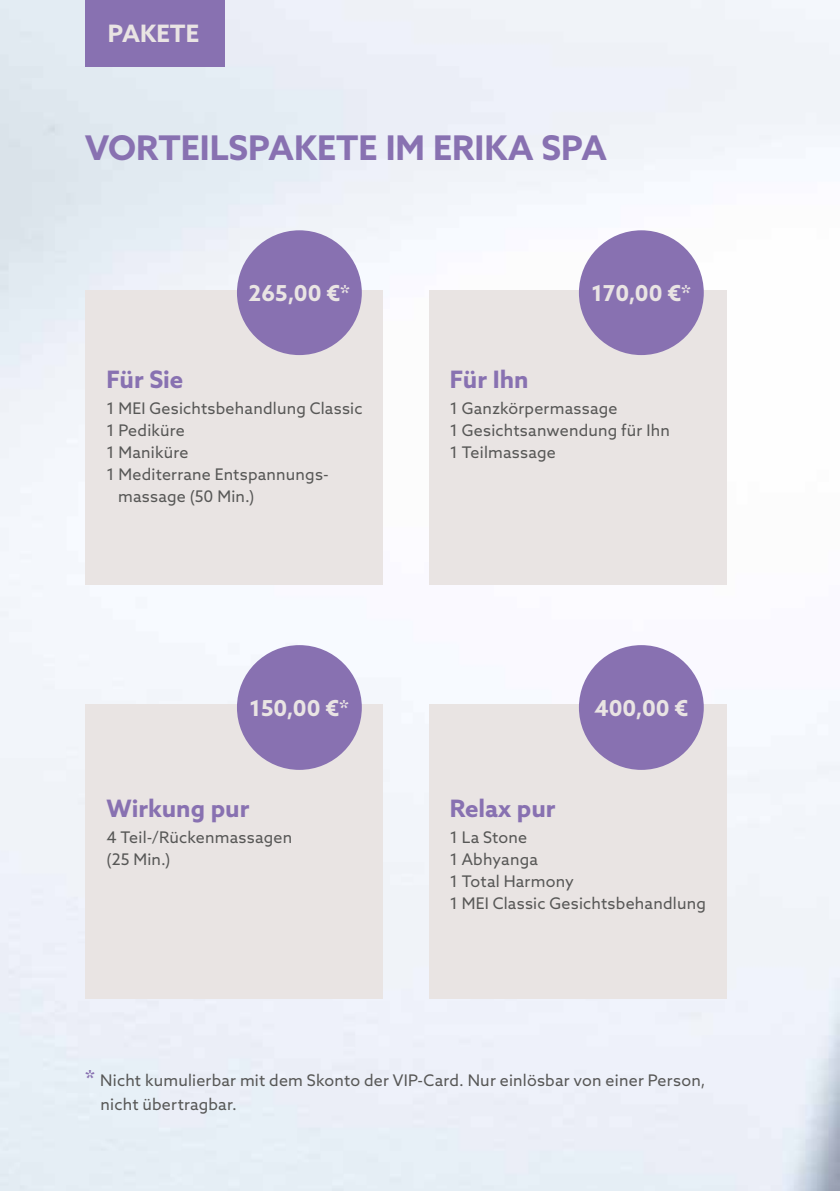
<style>
.page{position:relative;width:840px;height:1191px;background:#fff}
.page>*{position:absolute;margin:0;border:0;box-sizing:border-box;transform-origin:0 0}
.t1{font:700 34px "Azo Sans";color:#8871b1}
.t2{font:700 24px "Azo Sans";color:#8871b1}
.t3{font:700 24px "Azo Sans";color:#e9e4e3}
.t4{font:700 22px "Azo Sans";color:#e9e4e3}
.t5{font:16px/22px "Azo Sans";letter-spacing:.015em;color:#575756}
.s1{font-weight:700;font-size:22px;color:#8871b1}
</style>
<div class="page">
<div style="left:85px;top:290px;width:298px;height:294px;background:#e9e4e3"></div>
<div style="left:85px;top:704px;width:298px;height:295px;background:#e9e4e3"></div>
<div style="left:428px;top:290px;width:298px;height:294px;background:#e9e4e3"></div>
<div style="left:428px;top:704px;width:298px;height:295px;background:#e9e4e3"></div>
<div style="left:85px;top:0;width:139px;height:67px;background:#8871b1"></div>
<div style="left:237px;top:230px;width:124px;height:125px;background:#8871b1;border-radius:50%"></div>
<div style="left:237px;top:645px;width:124px;height:125px;background:#8871b1;border-radius:50%"></div>
<div style="left:578px;top:230px;width:125px;height:125px;background:#8871b1;border-radius:50%"></div>
<div style="left:578px;top:645px;width:125px;height:125px;background:#8871b1;border-radius:50%"></div>
<h2 class="t3" style="left:108px;top:17px;width:93px">PAKETE</h2>
<h1 class="t1" style="left:85px;top:125px;width:523px">VORTEILSPAKETE IM ERIKA SPA</h1>
<h3 class="t4" style="left:248px;top:278px;width:103px">265,00 €*</h3>
<h2 class="t2" style="left:106px;top:363px;width:78px">Für Sie</h2>
<p class="t5" style="left:106px;top:397px;width:257px">1 MEI Gesichtsbehandlung Classic</p>
<p class="t5" style="left:106px;top:419px;width:80px">1 Pediküre</p>
<p class="t5" style="left:106px;top:441px;width:83px">1 Maniküre</p>
<p class="t5" style="left:106px;top:463px;width:224px">1 Mediterrane Entspannungs-</p>
<p class="t5" style="left:118px;top:485px;width:138px">massage (50 Min.)</p>
<h3 class="t4" style="left:249px;top:693px;width:101px">150,00 €*</h3>
<h2 class="t2" style="left:106px;top:792px;width:144px">Wirkung pur</h2>
<p class="t5" style="left:106px;top:826px;width:187px">4 Teil-/Rückenmassagen (25 Min.)</p>
<h3 class="t4" style="left:591px;top:278px;width:101px">170,00 €*</h3>
<h2 class="t2" style="left:449px;top:363px;width:80px">Für Ihn</h2>
<p class="t5" style="left:449px;top:397px;width:221px">1 Ganzkörpermassage<br>1 Gesichtsanwendung für Ihn<br>1 Teilmassage</p>
<h3 class="t4" style="left:594px;top:693px;width:95px">400,00 €</h3>
<h2 class="t2" style="left:449px;top:792px;width:107px">Relax pur</h2>
<p class="t5" style="left:449px;top:826px;width:257px">1 La Stone<br>1 Abhyanga<br>1 Total Harmony<br>1 MEI Classic Gesichtsbehandlung</p>
<p class="t5" style="left:101px;top:1068px;width:606px;line-height:24px;text-indent:-15px"><span class="s1">*</span> Nicht kumulierbar mit dem Skonto der VIP-Card. Nur einlösbar von einer Person, nicht übertragbar.</p>
</div>
